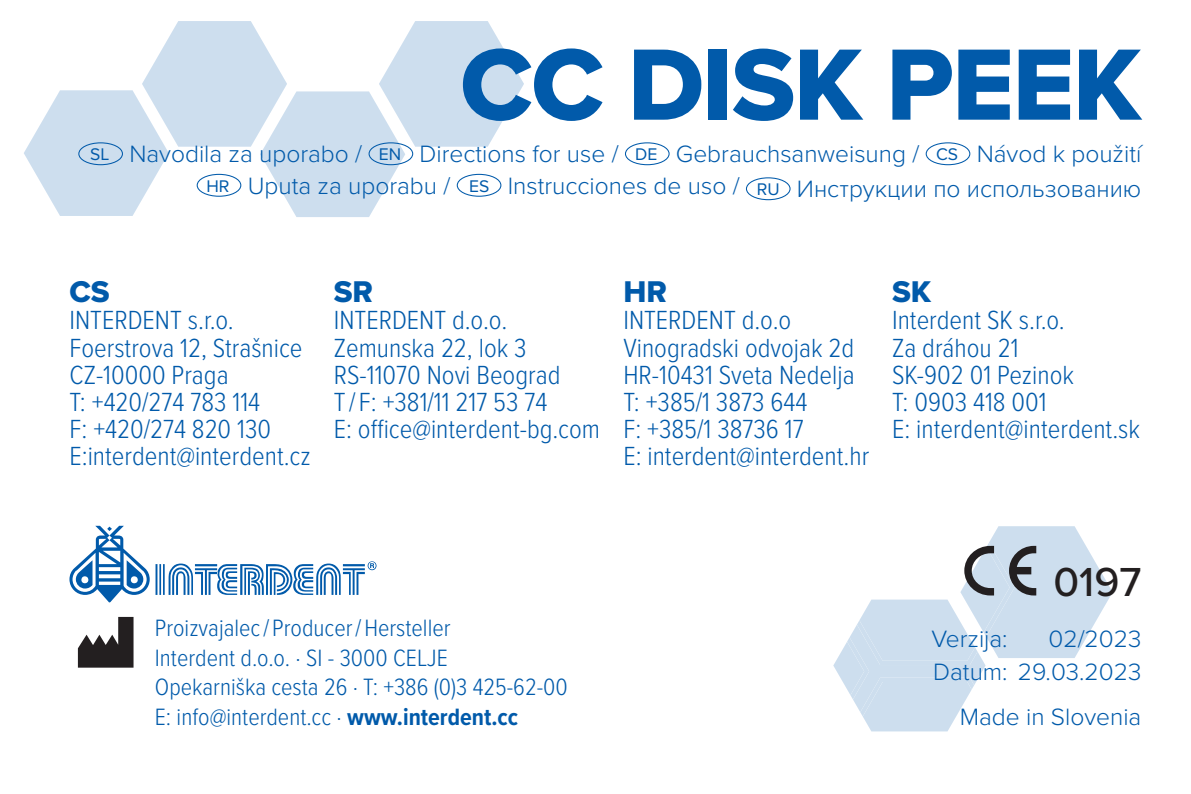
<style>
.page{position:relative;width:1191px;height:794px;background:#fff}
.page>*{position:absolute;margin:0;border:0;box-sizing:border-box;transform-origin:0 0}
.t1{font:105px "Proxima Nova Extrabld";letter-spacing:-.015em;color:#015aaa}
.t2{font:500 42px "Proxima Nova";color:#231f20}
.t3{font:31.15px "Proxima Nova Extrabld";color:#015aaa}
.Naslovi_light_cond{font:300 27.3px "Proxima Nova Cond";color:#015aaa}
.t4{font:300 24.5px "Proxima Nova";color:#015aaa}
.Naslovi_light_cond-2{font:300 24.5px "Proxima Nova Cond";color:#015aaa}
.t5{font:17.5px "Proxima Nova";color:#015aaa}
.s1{font-weight:700}
</style>
<div class="page">
<svg style="left:24px;top:21px;width:500px;height:196px"></svg>
<svg style="left:69px;top:526px;width:307px;height:76px"></svg>
<svg style="left:78px;top:617px;width:55px;height:50px"></svg>
<svg style="left:833px;top:526px;width:279px;height:205px"></svg>
<div style="left:78px;top:142px;width:45px;height:23px;border:1px solid #015aaa;border-radius:50%"></div>
<div style="left:368px;top:142px;width:45px;height:23px;border:1px solid #015aaa;border-radius:50%"></div>
<div style="left:625px;top:142px;width:44px;height:23px;border:1px solid #015aaa;border-radius:50%"></div>
<div style="left:925px;top:142px;width:45px;height:23px;border:1px solid #015aaa;border-radius:50%"></div>
<div style="left:197px;top:174px;width:44px;height:23px;border:1px solid #015aaa;border-radius:50%"></div>
<div style="left:457px;top:174px;width:44px;height:23px;border:1px solid #015aaa;border-radius:50%"></div>
<div style="left:746px;top:177px;width:44px;height:23px;border:1px solid #015aaa;border-radius:50%"></div>
<p class="t1" style="left:460px;top:6px;width:682px">CC DISK PEEK</p>
<p class="t5" style="left:90px;top:141px;width:21px">SL</p>
<p class="t4" style="left:129px;top:136px;width:234px">Navodila za uporabo /</p>
<p class="t5" style="left:379px;top:141px;width:24px">EN</p>
<p class="t4" style="left:419px;top:136px;width:200px">Directions for use /</p>
<p class="t5" style="left:635px;top:141px;width:24px">DE</p>
<p class="t4" style="left:676px;top:136px;width:245px">Gebrauchsanweisung /</p>
<p class="t5" style="left:936px;top:141px;width:24px">CS</p>
<p class="t4" style="left:976px;top:136px;width:166px">Návod k použití</p>
<p class="t5" style="left:206px;top:173px;width:25px">HR</p>
<p class="t4" style="left:248px;top:167px;width:204px">Uputa za uporabu /</p>
<p class="t5" style="left:469px;top:173px;width:22px">ES</p>
<p class="t4" style="left:508px;top:167px;width:233px">Instrucciones de uso /</p>
<p class="t5" style="left:757px;top:176px;width:24px">RU</p>
<p class="t4" style="left:797px;top:170px;width:346px">Инструкции по использованию</p>
<p class="t3" style="left:69px;top:268px;width:42px">CS</p>
<p class="Naslovi_light_cond" style="left:69px;top:300px;width:166px">INTERDENT s.r.o.</p>
<p class="Naslovi_light_cond" style="left:69px;top:327px;width:235px">Foerstrova 12, Strašnice</p>
<p class="Naslovi_light_cond" style="left:69px;top:354px;width:161px">CZ-10000 Praga</p>
<p class="Naslovi_light_cond" style="left:69px;top:382px;width:192px">T: +420/274 783 114</p>
<p class="Naslovi_light_cond" style="left:69px;top:409px;width:203px">F: +420/274 820 130</p>
<p class="Naslovi_light_cond" style="left:69px;top:436px;width:243px">E:interdent@interdent.cz</p>
<p class="t3" style="left:334px;top:268px;width:41px">SR</p>
<p class="Naslovi_light_cond" style="left:334px;top:300px;width:175px">INTERDENT d.o.o.</p>
<p class="Naslovi_light_cond" style="left:334px;top:327px;width:194px">Zemunska 22, lok 3</p>
<p class="Naslovi_light_cond" style="left:334px;top:354px;width:228px">RS-11070 Novi Beograd</p>
<p class="Naslovi_light_cond" style="left:334px;top:382px;width:215px">T / F: +381/11 217 53 74</p>
<p class="Naslovi_light_cond" style="left:334px;top:409px;width:268px">E: office@interdent-bg.com</p>
<p class="t3" style="left:623px;top:268px;width:45px">HR</p>
<p class="Naslovi_light_cond" style="left:623px;top:300px;width:169px">INTERDENT d.o.o</p>
<p class="Naslovi_light_cond" style="left:623px;top:327px;width:232px">Vinogradski odvojak 2d</p>
<p class="Naslovi_light_cond" style="left:623px;top:354px;width:233px">HR-10431 Sveta Nedelja</p>
<p class="Naslovi_light_cond" style="left:623px;top:382px;width:185px">T: +385/1 3873 644</p>
<p class="Naslovi_light_cond" style="left:623px;top:409px;width:182px">F: +385/1 38736 17</p>
<p class="Naslovi_light_cond" style="left:623px;top:436px;width:247px">E: interdent@interdent.hr</p>
<p class="t3" style="left:892px;top:268px;width:41px">SK</p>
<p class="Naslovi_light_cond" style="left:892px;top:300px;width:174px">Interdent SK s.r.o.</p>
<p class="Naslovi_light_cond" style="left:892px;top:327px;width:128px">Za dráhou 21</p>
<p class="Naslovi_light_cond" style="left:892px;top:354px;width:183px">SK-902 01 Pezinok</p>
<p class="Naslovi_light_cond" style="left:892px;top:382px;width:156px">T: 0903 418 001</p>
<p class="Naslovi_light_cond" style="left:892px;top:409px;width:249px">E: interdent@interdent.sk</p>
<p class="Naslovi_light_cond-2" style="left:155px;top:610px;width:297px">Proizvajalec / Producer / Hersteller</p>
<p class="Naslovi_light_cond-2" style="left:155px;top:639px;width:294px">Interdent d.o.o. · SI - 3000 CELJE</p>
<p class="Naslovi_light_cond-2" style="left:155px;top:669px;width:414px">Opekarniška cesta 26 · T: +386 (0)3 425-62-00</p>
<p class="Naslovi_light_cond-2" style="left:155px;top:698px;width:365px">E: info@interdent.cc · <span class="s1">www.interdent.cc</span></p>
<p class="t2" style="left:1053px;top:550px;width:89px">0197</p>
<p class="t4" style="left:1048px;top:621px;width:94px">02/2023</p>
<p class="t4" style="left:931px;top:621px;width:78px">Verzija:</p>
<p class="t4" style="left:933px;top:653px;width:210px">Datum: 29.03.2023</p>
<p class="t4" style="left:959px;top:698px;width:183px">Made in Slovenia</p>
</div>
